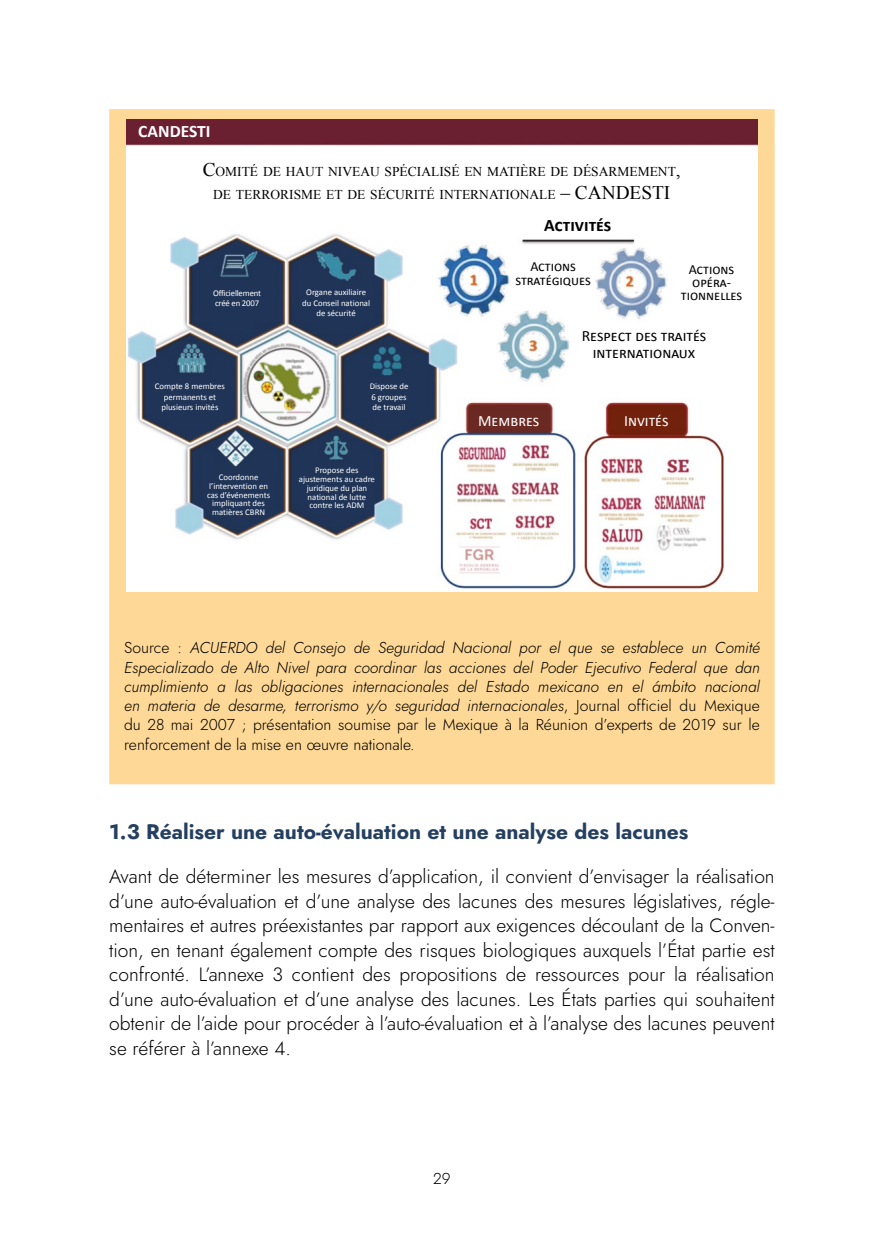
<style>
.page{position:relative;width:874px;height:1241px;background:#fff}
.page>*{position:absolute;margin:0;border:0;box-sizing:border-box;transform-origin:0 0}
.Heading_2{font:21px "Jost";color:#243f60}
.t1{font:19.25px/24.5px "Jost";color:#000;text-align:justify}
.t2{font:700 17.5px "Calibri";color:#000}
.t3{font:700 17.5px "Calibri";color:#fff}
.t4{font:italic 15.75px/19.2px "Jost";color:#000;text-align:justify}
.t5{font:15.75px/17.2px "Calibri";color:#000;text-align:center}
.t6{font:15.75px "Calibri";color:#fff}
.t7{font:15.75px "Jost";color:#000}
.t8{font:14px/13.3px "Calibri";color:#000;text-align:center}
.t9{font:13.47px/23.1px "Times New Roman";color:#000}
.t10{font:8.75px/8.8px "Calibri";color:#fff;text-align:center}
.t11{font:8.75px/10.5px "Calibri";letter-spacing:-.02em;color:#fff}
.s1{font-size:19.25px}
.s2{font-style:normal}
</style>
<div class="page">
<div style="left:109px;top:109px;width:665px;height:675px;background:#fed896"></div>
<img style="left:126px;top:119px;width:631px;height:472px">
<p class="t3" style="left:138px;top:118px;width:74px">CANDESTI</p>
<p class="t9" style="left:213px;top:160px;width:469px;text-indent:-10px"><span class="s1">C</span>OMITÉ DE HAUT NIVEAU SPÉCIALISÉ EN MATIÈRE DE DÉSARMEMENT<span class="s1">,<br></span>DE TERRORISME ET DE SÉCURITÉ INTERNATIONALE <span class="s1">– CANDESTI</span></p>
<p class="t2" style="left:544px;top:212px;width:69px">Activités</p>
<p class="t8" style="left:515px;top:259px;width:77px">Actions stratégiques</p>
<p class="t8" style="left:680px;top:262px;width:63px">Actions opéra&shy;tionnelles</p>
<p class="t5" style="left:581px;top:327px;width:126px">Respect des traités internationaux</p>
<p class="t11" style="left:213px;top:287px;width:49px">Officiellement créé en 2007</p>
<p class="t10" style="left:302px;top:287px;width:69px;line-height:10.5px">Organe auxiliaire du Conseil national de sécurité</p>
<p class="t10" style="left:155px;top:381px;width:72px;line-height:10.5px">Compte 8 membres permanents et plusieurs invités</p>
<p class="t10" style="left:369px;top:381px;width:40px;line-height:10.5px;text-align:left">Dispose de<br>6 groupes de travail</p>
<p class="t10" style="left:207px;top:472px;width:65px">Coordonne l’intervention en cas d’événements impliquant des matières CBRN</p>
<p class="t10" style="left:299px;top:466px;width:78px">Propose des ajustements au cadre juridique du plan national de lutte contre les ADM</p>
<p class="t6" style="left:478px;top:410px;width:63px">Membres</p>
<p class="t6" style="left:623px;top:410px;width:46px">Invités</p>
<p class="t4" style="left:124px;top:638px;width:637px"><span class="s2">Source :</span> ACUERDO del Consejo de Seguridad Nacional por el que se establece un Comité Especializado de Alto Nivel para coordinar las acciones del Poder Ejecutivo Federal que dan cumplimiento a las obligaciones internacionales del Estado mexicano en el ámbito nacional en materia de desarme, terrorismo y/o seguridad internacionales<span class="s2">, Journal officiel du Mexique du 28 mai 2007 ; présentation soumise par le Mexique à la Réunion d’experts de 2019 sur le renforcement de la mise en œuvre nationale.</span></p>
<p class="Heading_2" style="left:109px;top:816px;width:580px">1.3 Réaliser une auto-évaluation et une analyse des lacunes</p>
<p class="t1" style="left:109px;top:864px;width:666px">Avant de déterminer les mesures d’application, il convient d’envisager la réalisation d’une auto-évaluation et d’une analyse des lacunes des mesures législatives, régle&shy;mentaires et autres préexistantes par rapport aux exigences découlant de la Conven&shy;tion, en tenant également compte des risques biologiques auxquels l’État partie est confronté. L’annexe 3 contient des propositions de ressources pour la réalisation d’une auto-évaluation et d’une analyse des lacunes. Les États parties qui souhaitent obtenir de l’aide pour procéder à l’auto-évaluation et à l’analyse des lacunes peuvent se référer à l’annexe 4.</p>
<p class="t7" style="left:433px;top:1167px;width:19px">29</p>
</div>
